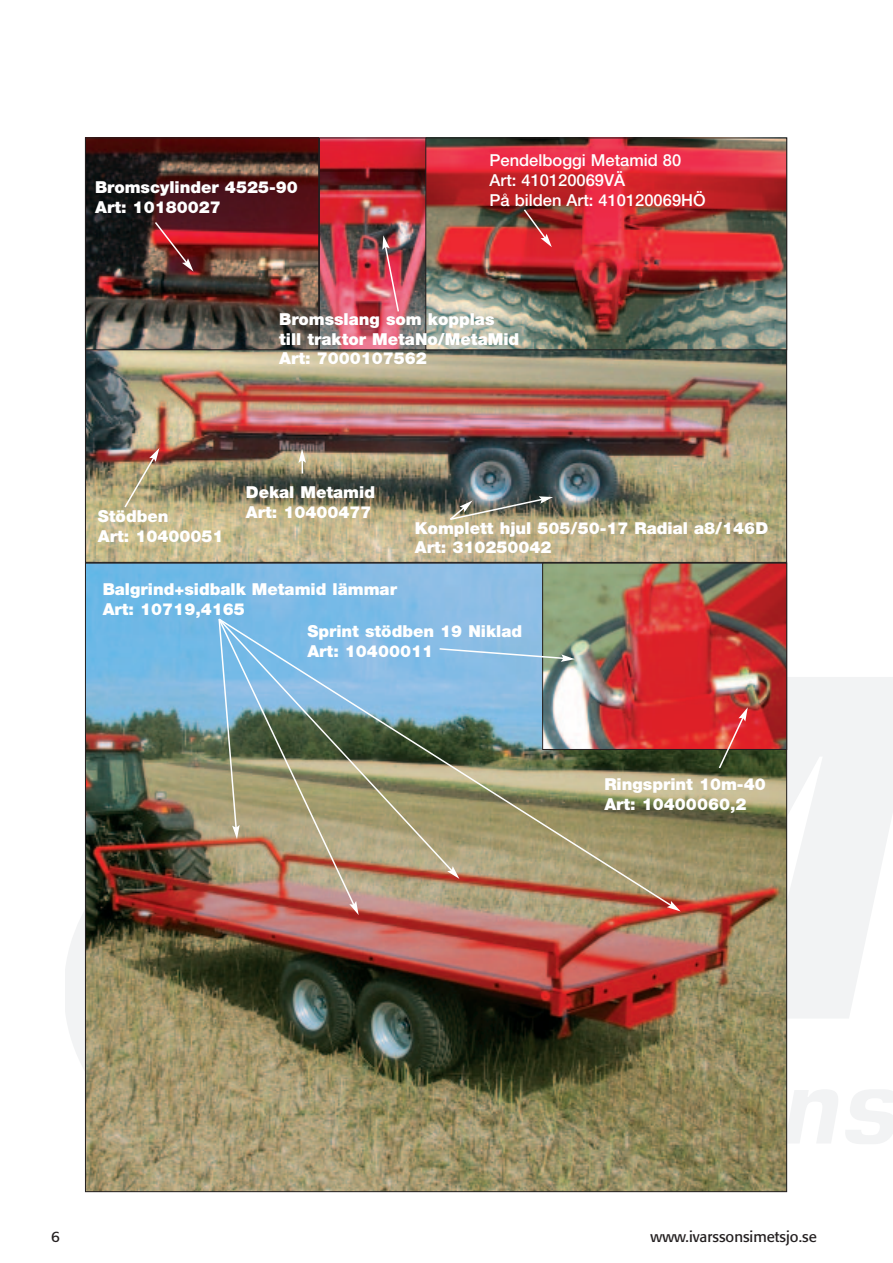
<style>
.page{position:relative;width:893px;height:1263px;background:#fff}
.page>*{position:absolute;margin:0;border:0;box-sizing:border-box;transform-origin:0 0}
.t1{font:900 16.5px/19.8px "Helvetica Neue";color:#fff}
.t2{font:500 16.5px/19.8px "Helvetica Neue";color:#fff}
.t3{font:15px "Formata";color:#231f20}
</style>
<div class="page">
<svg style="left:787px;top:1068px;width:105px;height:88px"></svg>
<svg style="left:787px;top:677px;width:105px;height:342px;fill:#f2f3f4"></svg>
<svg style="left:65px;top:562px;width:20px;height:510px"></svg>
<img style="left:87px;top:350px;width:698px;height:211px">
<img style="left:321px;top:140px;width:104px;height:208px">
<div style="left:319px;top:138px;width:119px;height:212px;border:1px solid #231f20"></div>
<img style="left:427px;top:140px;width:358px;height:208px">
<div style="left:425px;top:138px;width:362px;height:212px;border:1px solid #231f20"></div>
<img style="left:87px;top:140px;width:230px;height:208px">
<div style="left:85px;top:138px;width:234px;height:212px;border:1px solid #231f20"></div>
<img style="left:87px;top:565px;width:698px;height:625px">
<img style="left:544px;top:565px;width:241px;height:183px">
<div style="left:542px;top:563px;width:245px;height:187px;border:1px solid #231f20"></div>
<svg style="left:217px;top:908px;width:141px;height:7px"></svg>
<img style="left:217px;top:617px;width:456px;height:291px">
<svg style="left:667px;top:901px;width:13px;height:10px"></svg>
<svg style="left:438px;top:647px;width:137px;height:15px;background:#93bbd0"></svg>
<svg style="left:717px;top:707px;width:30px;height:63px;background:#ab4a3e"></svg>
<svg style="left:123px;top:448px;width:36px;height:61px;background:#b19774"></svg>
<svg style="left:522px;top:208px;width:30px;height:39px"></svg>
<svg style="left:153px;top:220px;width:40px;height:52px;background:#903538"></svg>
<svg style="left:382px;top:235px;width:18px;height:78px"></svg>
<img style="left:448px;top:496px;width:105px;height:25px">
<svg style="left:298px;top:449px;width:8px;height:24px"></svg>
<p class="t1" style="left:95px;top:179px;width:204px">Bromscylinder 4525-90<br>Art: 10180027</p>
<p class="t2" style="left:489px;top:152px;width:217px">Pendelboggi Metamid 80<br>Art: 410120069VÄ<br>På bilden Art: 410120069HÖ</p>
<p class="t1" style="left:279px;top:310px;width:241px">Bromsslang som kopplas till traktor MetaNo/MetaMid<br>Art: 7000107562</p>
<p class="t1" style="left:98px;top:508px;width:127px">Stödben<br>Art: 10400051</p>
<p class="t1" style="left:246px;top:484px;width:131px">Dekal Metamid<br>Art: 10400477</p>
<p class="t1" style="left:415px;top:519px;width:355px">Komplett hjul 505/50-17 Radial a8/146D<br>Art: 310250042</p>
<p class="t1" style="left:103px;top:580px;width:296px">Balgrind+sidbalk Metamid lämmar<br>Art: 10719,4165</p>
<p class="t1" style="left:307px;top:623px;width:216px">Sprint stödben 19 Niklad<br>Art: 10400011</p>
<p class="t1" style="left:604px;top:776px;width:163px">Ringsprint 10m-40<br>Art: 10400060,2</p>
<p class="t3" style="left:51px;top:1230px;width:10px">6</p>
<p class="t3" style="left:650px;top:1230px;width:168px">www.ivarssonsimetsjo.se</p>
</div>
